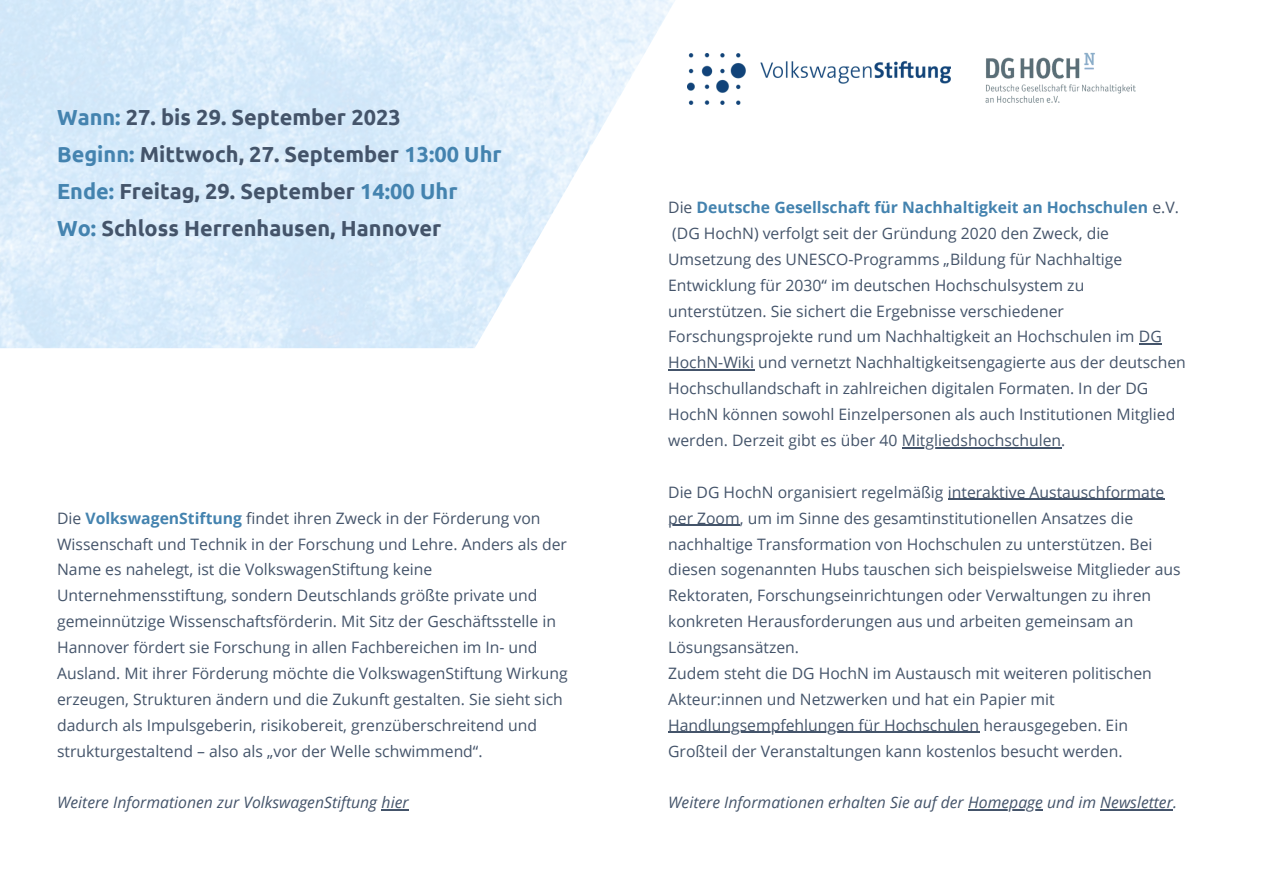
<style>
.page{position:relative;width:1263px;height:894px;background:#fff}
.page>*{position:absolute;margin:0;border:0;box-sizing:border-box;transform-origin:0 0}
.t1{font:700 21.75px "Ubuntu";color:#44546a}
.t2{font:15.75px/25.8px "Open Sans";color:#44546a}
.t3{font:italic 15.75px "Open Sans";color:#44546a}
.t4{font:700 15.75px "Open Sans";color:#4483af}
.s1{color:#4483af}
.s2{font-weight:700;color:#4483af}
.s3{font-weight:400;color:#44546a}
</style>
<div class="page">
<img style="left:0;top:0;width:740px;height:348px">
<svg style="left:1139px;top:343px;width:23px;height:1px"></svg>
<hr style="left:668px;top:369px;width:86px;height:1px;background:#44546a">
<hr style="left:902px;top:447px;width:159px;height:1px;background:#44546a">
<hr style="left:948px;top:498px;width:216px;height:2px;background:#44546a">
<hr style="left:668px;top:524px;width:72px;height:1px;background:#44546a">
<hr style="left:668px;top:731px;width:311px;height:1px;background:#44546a">
<hr style="left:968px;top:809px;width:75px;height:1px;background:#44546a">
<hr style="left:1100px;top:809px;width:73px;height:1px;background:#44546a">
<svg style="left:382px;top:809px;width:27px;height:1px"></svg>
<img style="left:687px;top:54px;width:263px;height:50px">
<img style="left:985px;top:52px;width:151px;height:51px">
<p class="t1" style="left:57px;top:105px;width:345px"><span class="s1">Wann:</span> 27. bis 29. September 2023</p>
<p class="t1" style="left:57px;top:142px;width:446px"><span class="s1">Beginn:</span> Mittwoch, 27. September <span class="s1">13:00 Uhr</span></p>
<p class="t1" style="left:57px;top:179px;width:402px"><span class="s1">Ende:</span> Freitag, 29. September <span class="s1">14:00 Uhr</span></p>
<p class="t1" style="left:57px;top:216px;width:386px"><span class="s1">Wo:</span> Schloss Herrenhausen, Hannover</p>
<p class="t2" style="left:57px;top:504px;width:512px">Die <span class="s2">VolkswagenStiftung</span> findet ihren Zweck in der Förderung von Wissenschaft und Technik in der Forschung und Lehre. Anders als der Name es nahelegt, ist die VolkswagenStiftung keine Unternehmensstiftung, sondern Deutschlands größte private und gemeinnützige Wissenschaftsförderin. Mit Sitz der Geschäftsstelle in Hannover fördert sie Forschung in allen Fachbereichen im In- und Ausland. Mit ihrer Förderung möchte die VolkswagenStiftung Wirkung erzeugen, Strukturen ändern und die Zukunft gestalten. Sie sieht sich dadurch als Impulsgeberin, risikobereit, grenzüberschreitend und strukturgestaltend – also als „vor der Welle schwimmend“.</p>
<p class="t3" style="left:57px;top:791px;width:353px">Weitere Informationen zur VolkswagenStiftung hier</p>
<p class="t4" style="left:668px;top:196px;width:512px"><span class="s3">Die</span> Deutsche Gesellschaft für Nachhaltigkeit an Hochschulen <span class="s3">e.V.</span></p>
<p class="t2" style="left:668px;top:220px;width:519px">(DG HochN) verfolgt seit der Gründung 2020 den Zweck, die Umsetzung des UNESCO-Programms „Bildung für Nachhaltige Entwicklung für 2030“ im deutschen Hochschulsystem zu unterstützen. Sie sichert die Ergebnisse verschiedener Forschungsprojekte rund um Nachhaltigkeit an Hochschulen im DG HochN-Wiki und vernetzt Nachhaltigkeitsengagierte aus der deutschen Hochschullandschaft in zahlreichen digitalen Formaten. In der DG HochN können sowohl Einzelpersonen als auch Institutionen Mitglied werden. Derzeit gibt es über 40 Mitgliedshochschulen.</p>
<p class="t2" style="left:668px;top:478px;width:514px">Die DG HochN organisiert regelmäßig interaktive Austauschformate per Zoom, um im Sinne des gesamtinstitutionellen Ansatzes die nachhaltige Transformation von Hochschulen zu unterstützen. Bei diesen sogenannten Hubs tauschen sich beispielsweise Mitglieder aus Rektoraten, Forschungseinrichtungen oder Verwaltungen zu ihren konkreten Herausforderungen aus und arbeiten gemeinsam an Lösungsansätzen.</p>
<p class="t2" style="left:668px;top:659px;width:485px">Zudem steht die DG HochN im Austausch mit weiteren politischen Akteur:innen und Netzwerken und hat ein Papier mit Handlungsempfehlungen für Hochschulen herausgegeben. Ein Großteil der Veranstaltungen kann kostenlos besucht werden.</p>
<p class="t3" style="left:668px;top:791px;width:510px">Weitere Informationen erhalten Sie auf der Homepage und im Newsletter.</p>
</div>
